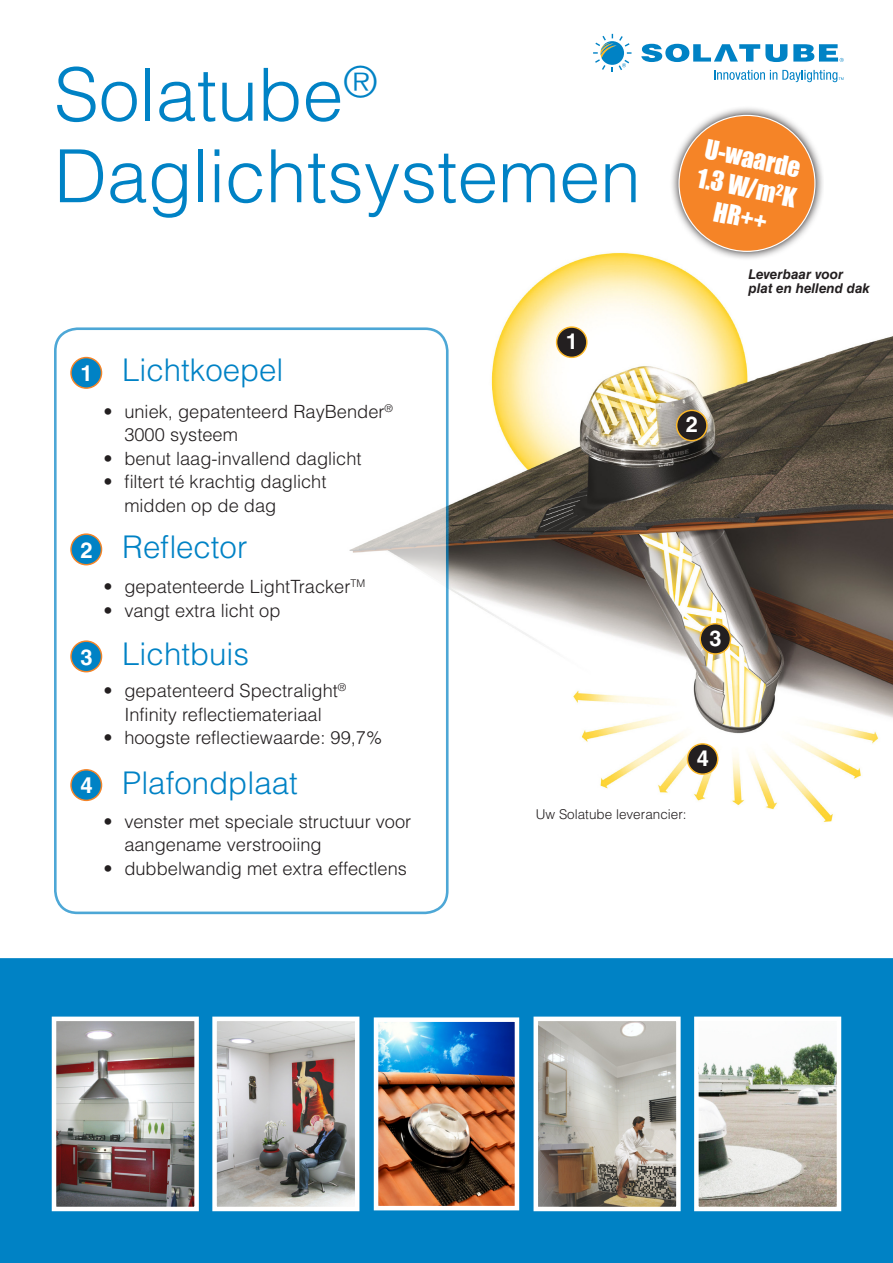
<style>
.page{position:relative;width:893px;height:1263px;background:#fff}
.page>*{position:absolute;margin:0;border:0;box-sizing:border-box;transform-origin:0 0}
.t1{font:300 73.35px "Helvetica LT Std";color:#0082c5}
.t2{font:300 31.35px "Helvetica LT Std";color:#0082c5}
.t3{font:24.9px "Impact";color:#fff}
.t4{font:700 22.05px "Helvetica LT Std";color:#fff}
.t5{font:700 21.9px "Helvetica LT Std";color:#fff}
.t6{font:300 18.3px/23.4px "Helvetica LT Std";color:#231f20}
.t7{font:italic 700 13.5px "Helvetica LT Std";color:#231f20}
.t8{font:300 13.5px "Helvetica LT Std";color:#231f20}
</style>
<div class="page">
<div style="left:0;top:958px;width:893px;height:305px;background:#0082c5"></div>
<img style="left:435px;top:252px;width:458px;height:570px">
<div style="left:557px;top:327px;width:30px;height:30px;background:#231f20;border-radius:50%"></div>
<div style="left:556px;top:326px;width:32px;height:32px;border:1px solid #fcb828;border-radius:50%"></div>
<div style="left:677px;top:410px;width:30px;height:31px;background:#231f20;border-radius:50%"></div>
<div style="left:676px;top:410px;width:32px;height:31px;border:1px solid #fcb828;border-radius:50%"></div>
<div style="left:687px;top:744px;width:31px;height:30px;background:#231f20;border-radius:50%"></div>
<div style="left:687px;top:743px;width:31px;height:32px;border:1px solid #fcb828;border-radius:50%"></div>
<div style="left:700px;top:624px;width:30px;height:30px;background:#231f20;border-radius:50%"></div>
<div style="left:699px;top:623px;width:32px;height:32px;border:1px solid #fcb828;border-radius:50%"></div>
<div style="left:55px;top:329px;width:392px;height:584px;background:#fff;border-radius:22px"></div>
<div style="left:54px;top:327px;width:395px;height:587px;border:3px solid #0082c5;border-radius:22px"></div>
<div style="left:71px;top:358px;width:31px;height:30px;background:#0082c5;border-radius:50%"></div>
<div style="left:70px;top:357px;width:32px;height:32px;border:1px solid #f58427;border-radius:50%"></div>
<div style="left:71px;top:770px;width:31px;height:30px;background:#0082c5;border-radius:50%"></div>
<div style="left:70px;top:769px;width:32px;height:32px;border:1px solid #f58427;border-radius:50%"></div>
<div style="left:71px;top:534px;width:31px;height:31px;background:#0082c5;border-radius:50%"></div>
<div style="left:70px;top:533px;width:32px;height:32px;border:1px solid #f58427;border-radius:50%"></div>
<div style="left:71px;top:641px;width:31px;height:31px;background:#0082c5;border-radius:50%"></div>
<div style="left:70px;top:640px;width:32px;height:32px;border:1px solid #f58427;border-radius:50%"></div>
<svg style="left:669px;top:108px;width:155px;height:152px"></svg>
<div style="left:679px;top:115px;width:136px;height:136px;background:#f58427;border-radius:50%"></div>
<svg style="left:641px;top:44px;width:146px;height:18px"></svg>
<svg style="left:593px;top:34px;width:38px;height:38px"></svg>
<svg style="left:793px;top:44px;width:51px;height:18px"></svg>
<svg style="left:714px;top:70px;width:129px;height:12px"></svg>
<img style="left:57px;top:1021px;width:137px;height:185px">
<div style="left:52px;top:1016px;width:147px;height:195px;border:4px solid #fff"></div>
<img style="left:379px;top:1022px;width:135px;height:183px">
<div style="left:374px;top:1017px;width:145px;height:193px;border:4px solid #fff"></div>
<img style="left:538px;top:1021px;width:138px;height:185px">
<div style="left:533px;top:1016px;width:148px;height:195px;border:4px solid #fff"></div>
<img style="left:699px;top:1021px;width:137px;height:185px">
<div style="left:694px;top:1016px;width:147px;height:195px;border:4px solid #fff"></div>
<img style="left:217px;top:1021px;width:137px;height:185px">
<div style="left:212px;top:1016px;width:147px;height:195px;border:4px solid #fff"></div>
<p class="t1" style="left:54px;top:49px;width:325px">Solatube<sup>®</sup></p>
<p class="t1" style="left:54px;top:130px;width:588px">Daglichtsystemen</p>
<p class="t4" style="left:80px;top:360px;width:14px">1</p>
<p class="t4" style="left:80px;top:537px;width:14px">2</p>
<p class="t4" style="left:80px;top:644px;width:14px">3</p>
<p class="t4" style="left:80px;top:772px;width:14px">4</p>
<p class="t2" style="left:122px;top:350px;width:163px">Lichtkoepel</p>
<p class="t6" style="left:124px;top:399px;width:270px;text-indent:-21px">• uniek, gepatenteerd RayBender<sup>®<br></sup>3000 systeem</p>
<p class="t6" style="left:103px;top:446px;width:260px">• benut laag-invallend daglicht</p>
<p class="t6" style="left:103px;top:470px;width:224px">• filtert té krachtig daglicht</p>
<p class="t6" style="left:124px;top:493px;width:154px">midden op de dag</p>
<p class="t2" style="left:122px;top:527px;width:127px">Reflector</p>
<p class="t6" style="left:103px;top:575px;width:263px">• gepatenteerde LightTracker<sup>TM</sup></p>
<p class="t6" style="left:103px;top:598px;width:179px">• vangt extra licht op</p>
<p class="t2" style="left:122px;top:634px;width:128px">Lichtbuis</p>
<p class="t6" style="left:103px;top:679px;width:244px">• gepatenteerd Spectralight<sup>®</sup></p>
<p class="t6" style="left:124px;top:702px;width:199px">Infinity reflectiemateriaal</p>
<p class="t6" style="left:103px;top:726px;width:280px">• hoogste reflectiewaarde: 99,7%</p>
<p class="t2" style="left:122px;top:763px;width:177px">Plafondplaat</p>
<p class="t5" style="left:566px;top:328px;width:14px">1</p>
<p class="t3" style="left:709px;top:129px;width:99px;rotate:12deg">U-waarde</p>
<p class="t3" style="left:702px;top:158px;width:102px;rotate:12deg">1.3 W/m<sup>2</sup>K</p>
<p class="t3" style="left:718px;top:192px;width:55px;rotate:12deg">HR++</p>
<p class="t5" style="left:686px;top:411px;width:14px">2</p>
<p class="t7" style="left:748px;top:266px;width:96px">Leverbaar voor</p>
<p class="t7" style="left:748px;top:280px;width:123px">plat en hellend dak</p>
<p class="t5" style="left:709px;top:625px;width:14px">3</p>
<p class="t5" style="left:697px;top:745px;width:14px">4</p>
<p class="t6" style="left:124px;top:809px;width:288px;text-indent:-21px">• venster met speciale structuur voor aangename verstrooiing</p>
<p class="t6" style="left:103px;top:856px;width:305px">• dubbelwandig met extra effectlens</p>
<p class="t8" style="left:536px;top:806px;width:152px">Uw Solatube leverancier:</p>
</div>
